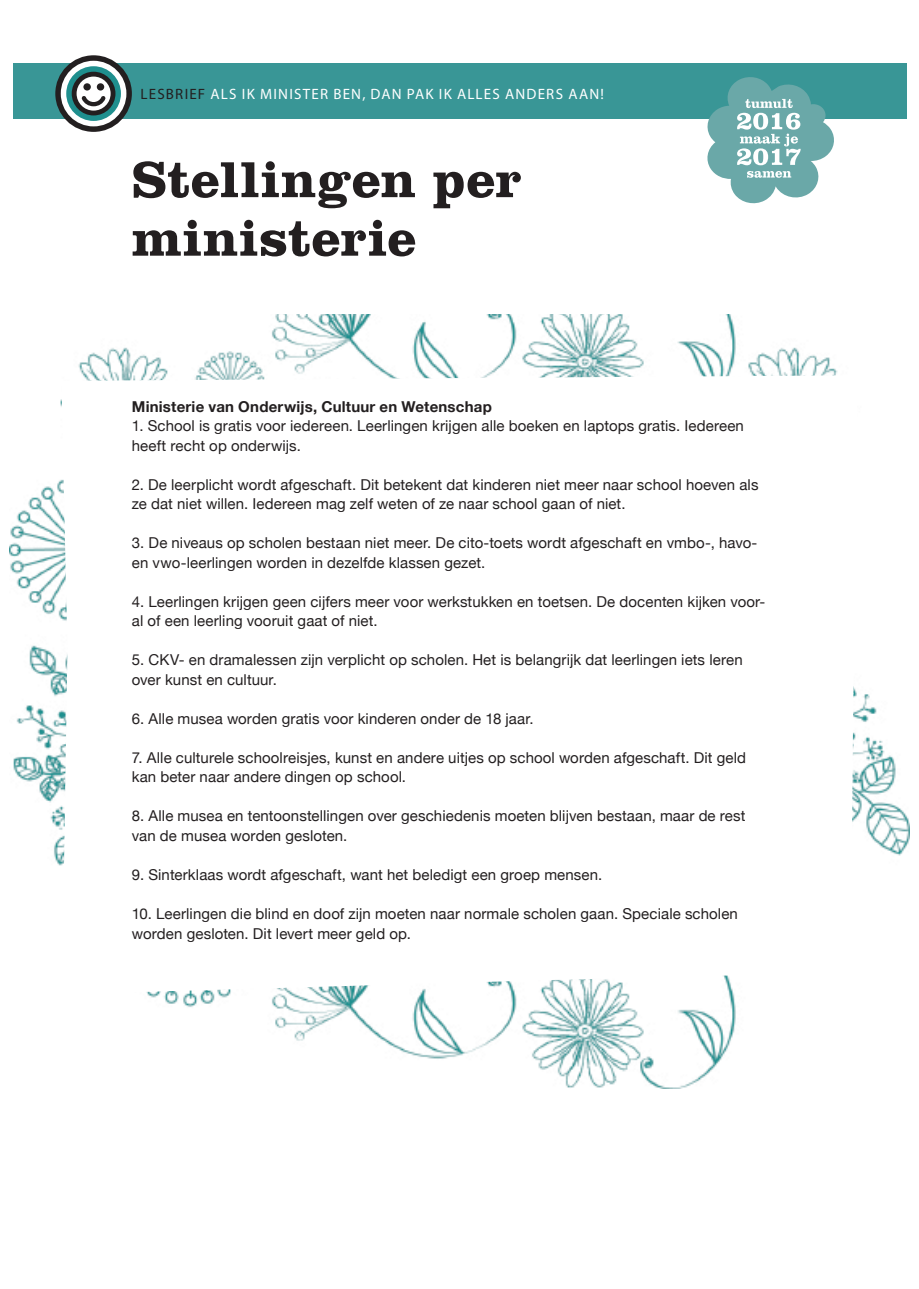
<style>
.page{position:relative;width:919px;height:1289px;background:#fff}
.page>*{position:absolute;margin:0;border:0;box-sizing:border-box;transform-origin:0 0}
.titel_les_35___39{font:700 52.5px "Clarendon";letter-spacing:.005em;color:#231f20}
.t1{font:15px/19.5px "Helvetica Neue";letter-spacing:.005em;color:#231f20}
.t2{font:15px "Myriad Pro";letter-spacing:.08em;color:#fff}
.t3{font:700 15px "Helvetica Neue";letter-spacing:.015em;color:#231f20}
.s1{color:#231f20}
</style>
<div class="page">
<img style="left:10px;top:314px;width:899px;height:774px">
<svg style="left:61px;top:375px;width:796px;height:619px"></svg>
<div style="left:13px;top:64px;width:893px;height:55px;background:#399696"></div>
<svg style="left:55px;top:55px;width:77px;height:77px"></svg>
<div style="left:61px;top:61px;width:65px;height:65px;background:#fff;border-radius:50%"></div>
<svg style="left:66px;top:66px;width:55px;height:55px"></svg>
<div style="left:72px;top:72px;width:43px;height:43px;background:#231f20;border-radius:50%"></div>
<div style="left:77px;top:77px;width:34px;height:34px;background:#fff;border-radius:50%"></div>
<svg style="left:80px;top:82px;width:26px;height:25px"></svg>
<svg style="left:707px;top:77px;width:127px;height:127px"></svg>
<div style="left:758px;top:115px;width:5px;height:12px;background:#6aa8a8;border-radius:50%"></div>
<div style="left:758px;top:150px;width:5px;height:13px;background:#6aa8a8;border-radius:50%"></div>
<p class="t2" style="left:140px;top:85px;width:464px"><span class="s1">LESBRIEF</span> ALS IK MINISTER BEN, DAN PAK IK ALLES ANDERS AAN!</p>
<p class="titel_les_35___39" style="left:132px;top:148px;width:391px">Stellingen per</p>
<p class="titel_les_35___39" style="left:132px;top:206px;width:286px">ministerie</p>
<p class="t3" style="left:132px;top:394px;width:361px">Ministerie van Onderwijs, Cultuur en Wetenschap</p>
<p class="t1" style="left:132px;top:417px;width:613px">1. School is gratis voor iedereen. Leerlingen krijgen alle boeken en laptops gratis. Iedereen heeft recht op onderwijs.</p>
<p class="t1" style="left:132px;top:475px;width:628px">2. De leerplicht wordt afgeschaft. Dit betekent dat kinderen niet meer naar school hoeven als ze dat niet willen. Iedereen mag zelf weten of ze naar school gaan of niet.</p>
<p class="t1" style="left:132px;top:534px;width:627px">3. De niveaus op scholen bestaan niet meer. De cito-toets wordt afgeschaft en vmbo-, havo&shy;en vwo-leerlingen worden in dezelfde klassen gezet.</p>
<p class="t1" style="left:132px;top:592px;width:635px">4. Leerlingen krijgen geen cijfers meer voor werkstukken en toetsen. De docenten kijken voor&shy;al of een leerling vooruit gaat of niet.</p>
<p class="t1" style="left:132px;top:651px;width:612px">5. CKV- en dramalessen zijn verplicht op scholen. Het is belangrijk dat leerlingen iets leren over kunst en cultuur.</p>
<p class="t1" style="left:132px;top:709px;width:403px">6. Alle musea worden gratis voor kinderen onder de 18 jaar.</p>
<p class="t1" style="left:132px;top:748px;width:615px">7. Alle culturele schoolreisjes, kunst en andere uitjes op school worden afgeschaft. Dit geld kan beter naar andere dingen op school.</p>
<p class="t1" style="left:132px;top:807px;width:615px">8. Alle musea en tentoonstellingen over geschiedenis moeten blijven bestaan, maar de rest van de musea worden gesloten.</p>
<p class="t1" style="left:132px;top:865px;width:472px">9. Sinterklaas wordt afgeschaft, want het beledigt een groep mensen.</p>
<p class="t1" style="left:132px;top:904px;width:607px">10. Leerlingen die blind en doof zijn moeten naar normale scholen gaan. Speciale scholen worden gesloten. Dit levert meer geld op.</p>
</div>
